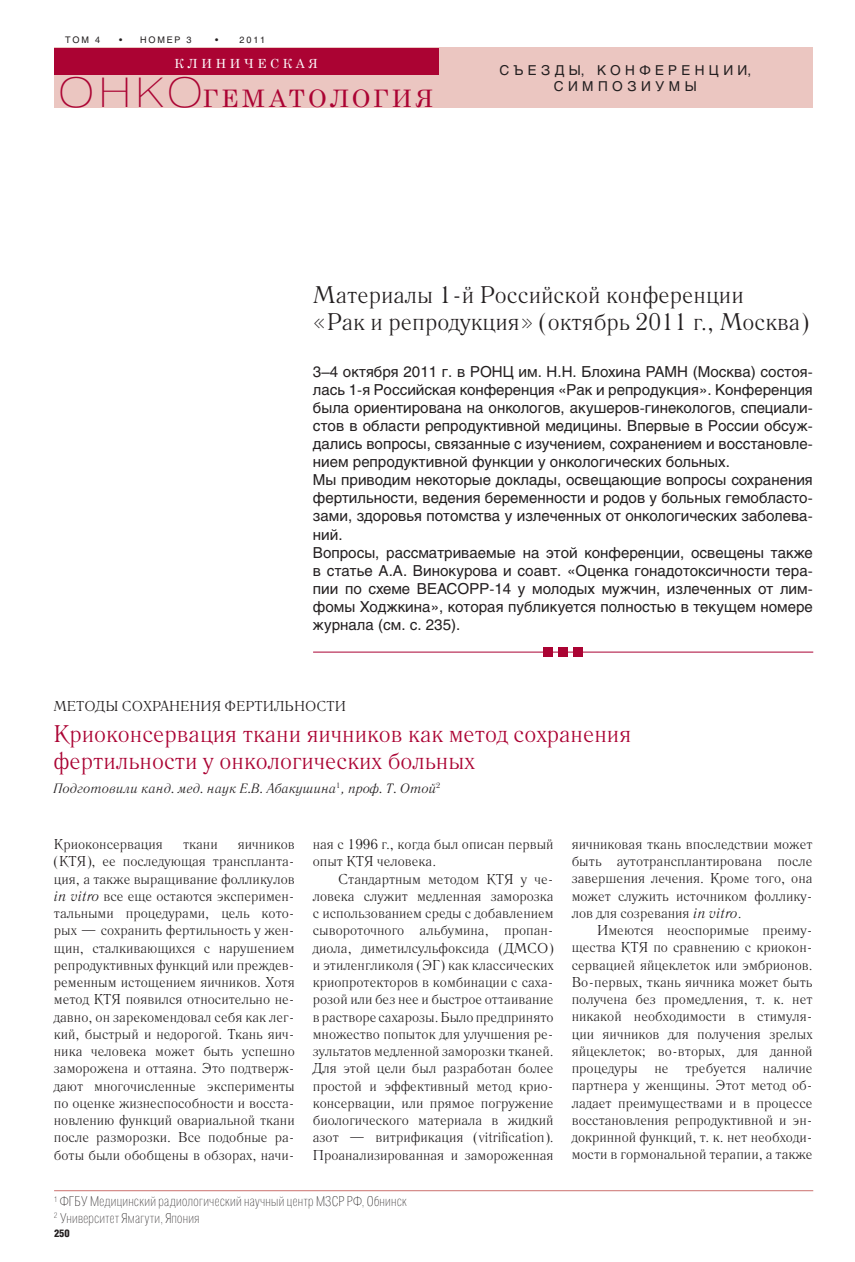
<style>
.page{position:relative;width:855px;height:1262px;background:#fff}
.page>*{position:absolute;margin:0;border:0;box-sizing:border-box;transform-origin:0 0}
.t1{font:24.15px "Century Schoolbook";letter-spacing:.14em;color:#ab0333}
.t2{font:24px/27px "Literaturnaya C";color:#ab0333}
.t3{font:24px/27px "Literaturnaya C";color:#231f20}
.t4{font:15px/18px "Helios";color:#231f20}
.t5{font:14.25px/17.2px "Literaturnaya C";color:#231f20;text-align:justify}
.t6{font:100 13.5px/16.5px "Helios Cond";letter-spacing:.025em;color:#231f20}
.t7{font:italic 13.5px "Literaturnaya C";color:#231f20}
.t8{font:13.5px/16.2px "Helios";letter-spacing:.325em;color:#231f20;text-align:center}
.t9{font:12.6px "Century Schoolbook";letter-spacing:.285em;color:#fff}
.t10{font:900 10.5px "Helios Cond";color:#231f20}
.t11{font:9px "Helios";letter-spacing:.2em;color:#231f20}
.s1{font-family:"Helios Ext";font-weight:100;font-size:40.5px}
.s2{font-style:italic}
</style>
<div class="page">
<div style="left:437px;top:48px;width:375px;height:60px;background:#ebc6c1"></div>
<div style="left:54px;top:48px;width:384px;height:60px;background:#ebc6c1"></div>
<div style="left:54px;top:48px;width:384px;height:27px;background:#ab0333"></div>
<hr style="left:54px;top:1190px;width:759px;height:1px;background:#d1817f">
<hr style="left:313px;top:651px;width:500px;height:1px;background:#ab0333">
<div style="left:543px;top:647px;width:9px;height:9px;background:#ab0333"></div>
<div style="left:558px;top:647px;width:9px;height:9px;background:#ab0333"></div>
<div style="left:573px;top:647px;width:9px;height:9px;background:#ab0333"></div>
<p class="t11" style="left:65px;top:36px;width:36px">ТОМ 4</p>
<p class="t11" style="left:119px;top:36px;width:74px">• НОМЕР 3</p>
<p class="t11" style="left:215px;top:36px;width:52px">• 2011</p>
<p class="t9" style="left:174px;top:56px;width:145px">КЛИНИЧЕСКАЯ</p>
<h1 class="t1" style="left:59px;top:83px;width:376px"><span class="s1">ОНКО</span>ГЕМАТОЛОГИЯ</h1>
<p class="t8" style="left:499px;top:63px;width:253px">СЪЕЗДЫ, КОНФЕРЕНЦИИ,<br>СИМПОЗИУМЫ</p>
<h2 class="t3" style="left:313px;top:283px;width:497px">Материалы 1-й Российской конференции<br>«Рак и репродукция» (октябрь 2011 г., Москва)</h2>
<p class="t4" style="left:313px;top:364px;width:501px">3–4 октября 2011 г. в РОНЦ им. Н.Н. Блохина РАМН (Москва) состоя&shy;лась 1-я Российская конференция «Рак и репродукция». Конференция была ориентирована на онкологов, акушеров-гинекологов, специали&shy;стов в области репродуктивной медицины. Впервые в России обсуж&shy;дались вопросы, связанные с изучением, сохранением и восстановле&shy;нием репродуктивной функции у онкологических больных.<br>Мы приводим некоторые доклады, освещающие вопросы сохранения фертильности, ведения беременности и родов у больных гемобласто&shy;зами, здоровья потомства у излеченных от онкологических заболева&shy;ний.<br>Вопросы, рассматриваемые на этой конференции, освещены также в статье А.А. Винокурова и соавт. «Оценка гонадотоксичности тера&shy;пии по схеме ВЕАСОРР-14 у молодых мужчин, излеченных от лим&shy;фомы Ходжкина», которая публикуется полностью в текущем номере журнала (см. с. 235).</p>
<p class="t5" style="left:53px;top:699px;width:294px">МЕТОДЫ СОХРАНЕНИЯ ФЕРТИЛЬНОСТИ</p>
<h2 class="t2" style="left:53px;top:723px;width:579px">Криоконсервация ткани яичников как метод сохранения фертильности у онкологических больных</h2>
<p class="t7" style="left:53px;top:783px;width:388px">Подготовили канд. мед. наук Е.В. Абакушина<sup>1</sup>, проф. Т. Отой<sup>2</sup></p>
<p class="t5" style="left:54px;top:837px;width:242px;text-indent:184px">яичников (КТЯ), ее последующая транспланта&shy;ция, а также выращивание фолликулов <span class="s2">in vitro</span> все еще остаются эксперимен&shy;тальными процедурами, цель кото&shy;рых — сохранить фертильность у жен&shy;щин, сталкивающихся с нарушением репродуктивных функций или преждев&shy;ременным истощением яичников. Хотя метод КТЯ появился относительно не&shy;давно, он зарекомендовал себя как лег&shy;кий, быстрый и недорогой. Ткань яич&shy;ника человека может быть успешно заморожена и оттаяна. Это подтверж&shy;дают многочисленные эксперименты по оценке жизнеспособности и восста&shy;новлению функций овариальной ткани после разморозки. Все подобные ра&shy;боты были обобщены в обзорах, начи-</p>
<p class="t5" style="left:313px;top:837px;width:242px">ная с 1996 г., когда был описан первый опыт КТЯ человека.</p>
<p class="t5" style="left:54px;top:837px;width:111px">Криоконсервация</p>
<p class="t5" style="left:183px;top:837px;width:36px">ткани</p>
<p class="t5" style="left:313px;top:871px;width:242px;text-indent:26px">Стандартным методом КТЯ у че&shy;ловека служит медленная заморозка с использованием среды с добавлением сывороточного альбумина, пропан&shy;диола, диметилсульфоксида (ДМСО) и этиленгликоля (ЭГ) как классических криопротекторов в комбинации с саха&shy;розой или без нее и быстрое оттаивание в растворе сахарозы. Было предпринято множество попыток для улучшения ре&shy;зультатов медленной заморозки тканей.<br>Для этой цели был разработан более простой и эффективный метод крио&shy;консервации, или прямое погружение биологического материала в жидкий азот — витрификация (vitrification).<br>Проанализированная и замороженная</p>
<p class="t6" style="left:54px;top:1194px;width:354px"><sup>1</sup> ФГБУ Медицинский радиологический научный центр МЗСР РФ, Обнинск<br><sup>2</sup> Университет Ямагути, Япония</p>
<p class="t10" style="left:54px;top:1229px;width:17px">250</p>
<p class="t5" style="left:571px;top:837px;width:242px">яичниковая ткань впоследствии может быть аутотрансплантирована после завершения лечения. Кроме того, она может служить источником фоллику&shy;лов для созревания <span class="s2">in vitro</span>.</p>
<p class="t5" style="left:571px;top:923px;width:242px;text-indent:26px">Имеются неоспоримые преиму&shy;щества КТЯ по сравнению с криокон&shy;сервацией яйцеклеток или эмбрионов.<br>Во-первых, ткань яичника может быть получена без промедления, т. к. нет никакой необходимости в стимуля&shy;ции яичников для получения зрелых яйцеклеток; во-вторых, для данной процедуры не требуется наличие партнера у женщины. Этот метод об&shy;ладает преимуществами и в процессе восстановления репродуктивной и эн&shy;докринной функций, т. к. нет необходи&shy;мости в гормональной терапии, а также</p>
</div>
